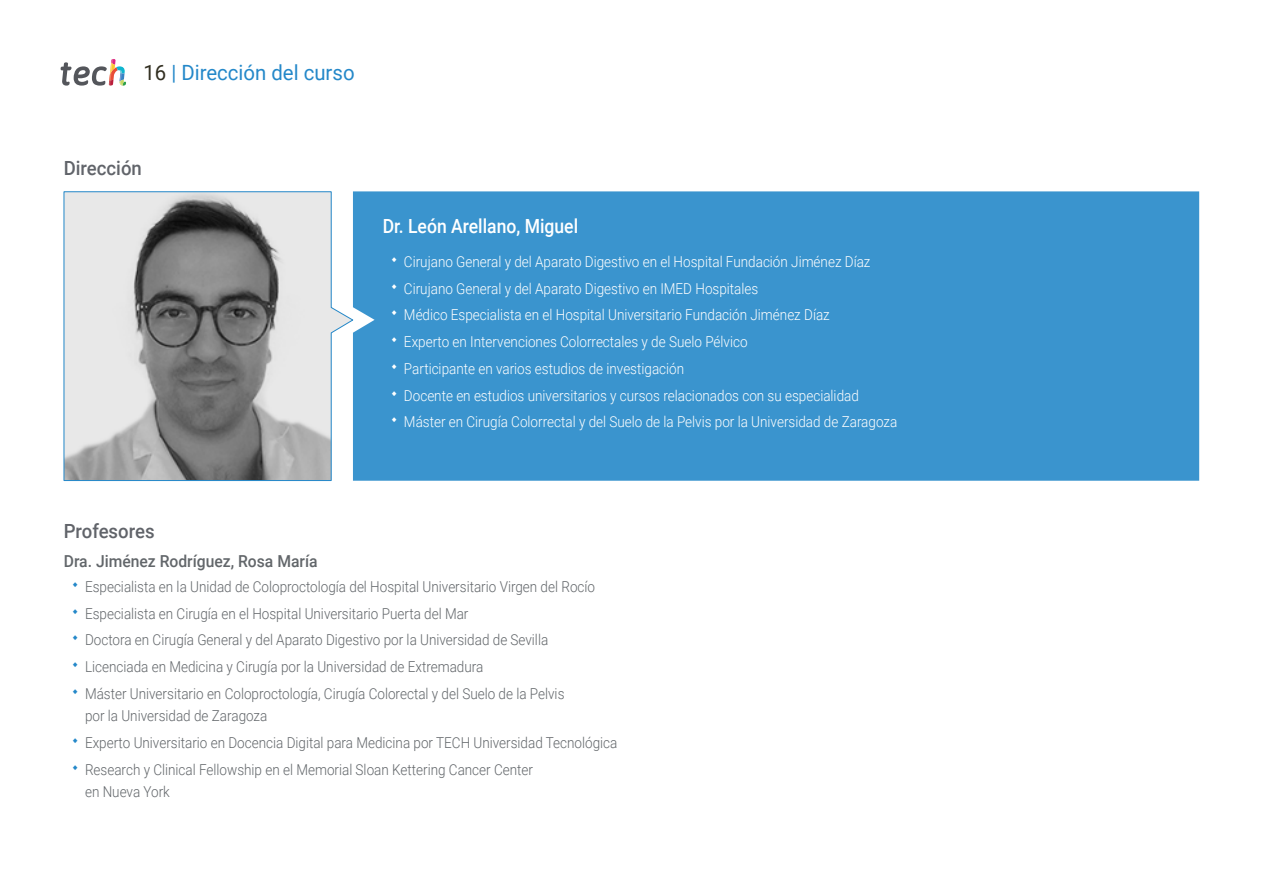
<style>
.page{position:relative;width:1263px;height:893px;background:#fff}
.page>*{position:absolute;margin:0;border:0;box-sizing:border-box;transform-origin:0 0}
.t1{font:21px "Roboto";color:#2488c9}
.t2{font:500 19.5px "Roboto";color:#fff;scale:.9 1}
.t3{font:500 19.5px "Roboto";color:#61646a;scale:.95 1}
.t4{font:500 16.5px "Roboto";color:#62666a;scale:.95 1}
.t5{font:300 15px/26.7px "Roboto";color:#62666a;scale:.9 1}
.t6{font:300 15px/26.7px "Roboto";color:#fff;scale:.9 1}
.s1{color:#312e20}
</style>
<div class="page">
<svg style="left:61px;top:59px;width:65px;height:27px"></svg>
<div style="left:353px;top:191px;width:846px;height:290px;background:#3a94ce"></div>
<svg style="left:64px;top:191px;width:289px;height:290px;background:#b1b2b3"></svg>
<svg style="left:392px;top:257px;width:5px;height:5px"></svg>
<svg style="left:392px;top:284px;width:5px;height:5px"></svg>
<svg style="left:392px;top:310px;width:5px;height:5px"></svg>
<svg style="left:392px;top:337px;width:5px;height:5px"></svg>
<svg style="left:392px;top:364px;width:5px;height:5px"></svg>
<svg style="left:392px;top:391px;width:5px;height:5px"></svg>
<svg style="left:392px;top:417px;width:5px;height:5px"></svg>
<h1 class="t1" style="left:144px;top:57px;width:213px"><span class="s1">16</span> | Dirección del curso</h1>
<h2 class="t3" style="left:64px;top:154px;width:84px">Dirección</h2>
<h2 class="t2" style="left:383px;top:212px;width:219px">Dr. León Arellano, Miguel</h2>
<p class="t6" style="left:404px;top:248px;width:550px">Cirujano General y del Aparato Digestivo en el Hospital Fundación Jiménez Díaz Cirujano General y del Aparato Digestivo en IMED Hospitales<br>Médico Especialista en el Hospital Universitario Fundación Jiménez Díaz<br>Experto en Intervenciones Colorrectales y de Suelo Pélvico<br>Participante en varios estudios de investigación<br>Docente en estudios universitarios y cursos relacionados con su especialidad Máster en Cirugía Colorrectal y del Suelo de la Pelvis por la Universidad de Zaragoza</p>
<h2 class="t3" style="left:64px;top:517px;width:97px">Profesores</h2>
<p class="t4" style="left:64px;top:550px;width:269px">Dra. Jiménez Rodríguez, Rosa María</p>
<p class="t5" style="left:85px;top:573px;width:568px">Especialista en la Unidad de Coloproctología del Hospital Universitario Virgen del Rocío Especialista en Cirugía en el Hospital Universitario Puerta del Mar<br>Doctora en Cirugía General y del Aparato Digestivo por la Universidad de Sevilla Licenciada en Medicina y Cirugía por la Universidad de Extremadura<br>Máster Universitario en Coloproctología, Cirugía Colorectal y del Suelo de la Pelvis</p>
<p class="t5" style="left:85px;top:702px;width:593px">por la Universidad de Zaragoza<br>Experto Universitario en Docencia Digital para Medicina por TECH Universidad Tecnológica<br>Research y Clinical Fellowship en el Memorial Sloan Kettering Cancer Center</p>
<p class="t5" style="left:85px;top:778px;width:96px">en Nueva York</p>
</div>
